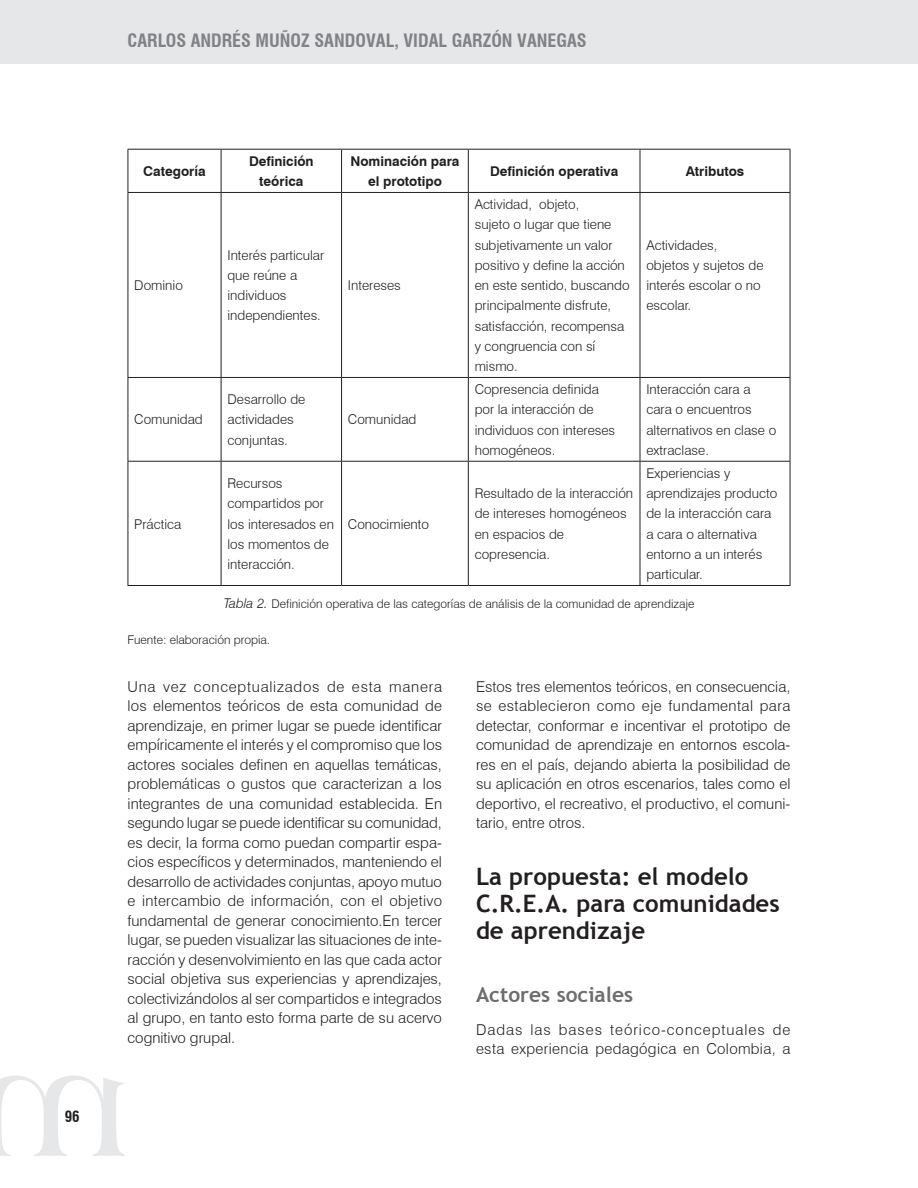
<style>
.page{position:relative;width:918px;height:1188px;background:#fff}
.page>*{position:absolute;margin:0;border:0;box-sizing:border-box;transform-origin:0 0}
.t1{font:700 24px/27px "Trebuchet MS";color:#231f20}
.t2{font:700 21px "Trebuchet MS";color:#6c6d70}
.t3{font:700 condensed 18px "Swiss 721 BT";color:#808285}
.t4{font:300 15px/19.5px "Swiss 721 BT";color:#231f20;text-align:justify}
.t5{font:300 15px/19.5px "Swiss 721 BT";letter-spacing:.025em;color:#231f20}
.t6{font:700 condensed 15px "Swiss 721 BT";color:#231f20}
.t7{font:300 13.5px/20.2px "Swiss 721 BT";color:#231f20}
.t8{font:700 13.5px/20.2px "Swiss 721 BT";color:#231f20;text-align:center}
.t9{font:300 12px "Swiss 721 BT";color:#231f20}
.s1{font-style:italic;font-size:13.5px}
</style>
<div class="page">
<div style="left:0;top:0;width:917px;height:64px;background:#e6e7e9"></div>
<svg style="left:129px;top:150px;width:661px;height:435px"></svg>
<hr style="left:128px;top:149px;width:93px;height:1px;background:#231f20">
<hr style="left:221px;top:149px;width:121px;height:1px;background:#231f20">
<hr style="left:342px;top:149px;width:126px;height:1px;background:#231f20">
<hr style="left:468px;top:149px;width:172px;height:1px;background:#231f20">
<hr style="left:640px;top:149px;width:150px;height:1px;background:#231f20">
<hr style="left:128px;top:192px;width:93px;height:1px;background:#231f20">
<hr style="left:221px;top:192px;width:121px;height:1px;background:#231f20">
<hr style="left:342px;top:192px;width:126px;height:1px;background:#231f20">
<hr style="left:468px;top:192px;width:172px;height:1px;background:#231f20">
<hr style="left:640px;top:192px;width:150px;height:1px;background:#231f20">
<hr style="left:128px;top:377px;width:93px;height:1px;background:#231f20">
<hr style="left:221px;top:377px;width:121px;height:1px;background:#231f20">
<hr style="left:342px;top:377px;width:126px;height:1px;background:#231f20">
<hr style="left:468px;top:377px;width:172px;height:1px;background:#231f20">
<hr style="left:640px;top:377px;width:150px;height:1px;background:#231f20">
<hr style="left:128px;top:461px;width:93px;height:1px;background:#231f20">
<hr style="left:221px;top:461px;width:121px;height:1px;background:#231f20">
<hr style="left:342px;top:461px;width:126px;height:1px;background:#231f20">
<hr style="left:468px;top:461px;width:172px;height:1px;background:#231f20">
<hr style="left:640px;top:461px;width:150px;height:1px;background:#231f20">
<hr style="left:128px;top:585px;width:93px;height:1px;background:#231f20">
<hr style="left:221px;top:585px;width:121px;height:1px;background:#231f20">
<hr style="left:342px;top:585px;width:126px;height:1px;background:#231f20">
<hr style="left:468px;top:585px;width:172px;height:1px;background:#231f20">
<hr style="left:640px;top:585px;width:150px;height:1px;background:#231f20">
<hr style="left:128px;top:150px;width:1px;height:42px;background:#231f20">
<hr style="left:128px;top:193px;width:1px;height:184px;background:#231f20">
<hr style="left:128px;top:378px;width:1px;height:83px;background:#231f20">
<hr style="left:128px;top:462px;width:1px;height:123px;background:#231f20">
<hr style="left:221px;top:150px;width:1px;height:42px;background:#231f20">
<hr style="left:341px;top:150px;width:1px;height:42px;background:#231f20">
<hr style="left:468px;top:150px;width:1px;height:42px;background:#231f20">
<hr style="left:640px;top:150px;width:1px;height:42px;background:#231f20">
<hr style="left:790px;top:150px;width:1px;height:42px;background:#231f20">
<hr style="left:221px;top:193px;width:1px;height:184px;background:#231f20">
<hr style="left:341px;top:193px;width:1px;height:184px;background:#231f20">
<hr style="left:468px;top:193px;width:1px;height:184px;background:#231f20">
<hr style="left:640px;top:193px;width:1px;height:184px;background:#231f20">
<hr style="left:790px;top:193px;width:1px;height:184px;background:#231f20">
<hr style="left:221px;top:378px;width:1px;height:83px;background:#231f20">
<hr style="left:341px;top:378px;width:1px;height:83px;background:#231f20">
<hr style="left:468px;top:378px;width:1px;height:83px;background:#231f20">
<hr style="left:640px;top:378px;width:1px;height:83px;background:#231f20">
<hr style="left:790px;top:378px;width:1px;height:83px;background:#231f20">
<hr style="left:221px;top:462px;width:1px;height:123px;background:#231f20">
<hr style="left:341px;top:462px;width:1px;height:123px;background:#231f20">
<hr style="left:468px;top:462px;width:1px;height:123px;background:#231f20">
<hr style="left:640px;top:462px;width:1px;height:123px;background:#231f20">
<hr style="left:790px;top:462px;width:1px;height:123px;background:#231f20">
<p class="t6" style="left:65px;top:1107px;width:16px">96</p>
<p class="t3" style="left:128px;top:30px;width:461px">CARLOS ANDRÉS MUÑOZ SANDOVAL, VIDAL GARZÓN VANEGAS</p>
<p class="t8" style="left:143px;top:161px;width:64px">Categoría</p>
<p class="t8" style="left:249px;top:151px;width:66px">Definición teórica</p>
<p class="t8" style="left:350px;top:151px;width:111px">Nominación para el prototipo</p>
<p class="t8" style="left:490px;top:161px;width:130px">Definición operativa</p>
<p class="t8" style="left:686px;top:161px;width:60px">Atributos</p>
<p class="t7" style="left:134px;top:275px;width:50px">Dominio</p>
<p class="t7" style="left:227px;top:245px;width:98px">Interés particular que reúne a individuos independientes.</p>
<p class="t7" style="left:348px;top:275px;width:55px">Intereses</p>
<p class="t7" style="left:134px;top:409px;width:70px">Comunidad</p>
<p class="t7" style="left:227px;top:389px;width:79px">Desarrollo de actividades conjuntas.</p>
<p class="t7" style="left:348px;top:409px;width:70px">Comunidad</p>
<p class="t7" style="left:475px;top:194px;width:156px">Actividad, objeto,<br>sujeto o lugar que tiene subjetivamente un valor positivo y define la acción en este sentido, buscando principalmente disfrute, satisfacción, recompensa y congruencia con sí mismo.</p>
<p class="t7" style="left:646px;top:235px;width:119px">Actividades, objetos y sujetos de interés escolar o no escolar.</p>
<p class="t7" style="left:475px;top:379px;width:142px">Copresencia definida por la interacción de individuos con intereses homogéneos.</p>
<p class="t7" style="left:646px;top:379px;width:131px">Interacción cara a cara o encuentros alternativos en clase o extraclase.</p>
<p class="t7" style="left:646px;top:463px;width:132px">Experiencias y aprendizajes producto de la interacción cara a cara o alternativa entorno a un interés particular.</p>
<p class="t9" style="left:223px;top:596px;width:473px"><span class="s1">Tabla 2.</span> Definición operativa de las categorías de análisis de la comunidad de aprendizaje</p>
<p class="t9" style="left:128px;top:633px;width:144px">Fuente: elaboración propia.</p>
<p class="t4" style="left:128px;top:677px;width:316px">Una vez conceptualizados de esta manera los elementos teóricos de esta comunidad de aprendizaje, en primer lugar se puede identificar empíricamente el interés y el compromiso que los actores sociales definen en aquellas temáticas, problemáticas o gustos que caracterizan a los integrantes de una comunidad establecida. En segundo lugar se puede identificar su comunidad, es decir, la forma como puedan compartir espa&shy;cios específicos y determinados, manteniendo el desarrollo de actividades conjuntas, apoyo mutuo e intercambio de información, con el objetivo fundamental de generar conocimiento.En tercer lugar, se pueden visualizar las situaciones de inte&shy;racción y desenvolvimiento en las que cada actor social objetiva sus experiencias y aprendizajes, colectivizándolos al ser compartidos e integrados al grupo, en tanto esto forma parte de su acervo cognitivo grupal.</p>
<p class="t4" style="left:476px;top:677px;width:316px">Estos tres elementos teóricos, en consecuencia, se establecieron como eje fundamental para detectar, conformar e incentivar el prototipo de comunidad de aprendizaje en entornos escola&shy;res en el país, dejando abierta la posibilidad de su aplicación en otros escenarios, tales como el deportivo, el recreativo, el productivo, el comuni&shy;tario, entre otros.</p>
<p class="t7" style="left:227px;top:473px;width:108px">Recursos compartidos por los interesados en los momentos de interacción.</p>
<p class="t7" style="left:475px;top:483px;width:160px">Resultado de la interacción de intereses homogéneos en espacios de copresencia.</p>
<p class="t7" style="left:134px;top:513px;width:49px">Práctica</p>
<p class="t7" style="left:348px;top:513px;width:83px">Conocimiento</p>
<h1 class="t1" style="left:476px;top:863px;width:305px">La propuesta: el modelo<br>C.R.E.A. para comunidades de aprendizaje</h1>
<h2 class="t2" style="left:476px;top:982px;width:159px">Actores sociales</h2>
<p class="t5" style="left:476px;top:1019px;width:316px">Dadas las bases teórico-conceptuales de esta experiencia pedagógica en Colombia, a</p>
</div>
